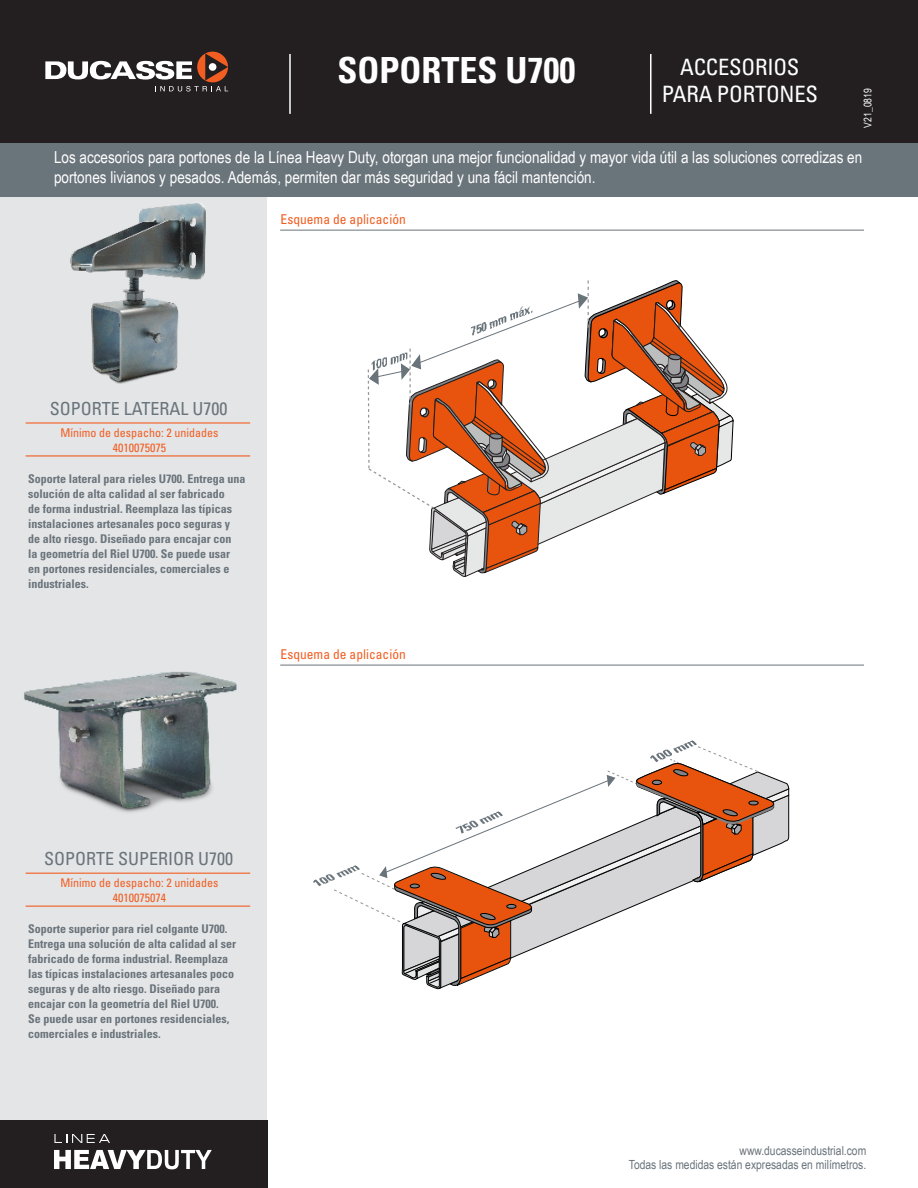
<style>
.page{position:relative;width:918px;height:1188px;background:#fff}
.page>*{position:absolute;margin:0;border:0;box-sizing:border-box;transform-origin:0 0}
.t1{font:700 condensed 36px "Univers";color:#fff}
.t2{font:condensed 22.5px "Univers";letter-spacing:-.01em;color:#fff}
.t3{font:condensed 18px "Univers";color:#6a747b}
.t4{font:16.5px/19.8px "Arial Narrow";color:#fff}
.t5{font:condensed 13.5px "Univers";color:#f25d21}
.t6{font:12.6px/14px "Arial Narrow";color:#6a747b;text-align:right}
.t7{font:700 condensed 12px/15px "Univers";color:#6a747b}
.t8{font:condensed 12px "Univers";color:#f25d21}
.t9{font:10.5px "Arial Narrow";color:#fff}
</style>
<div class="page">
<div style="left:1px;top:138px;width:266px;height:996px;background:#e4e5e7"></div>
<div style="left:0;top:1120px;width:268px;height:68px;background:#231f20"></div>
<div style="left:0;top:0;width:918px;height:144px;background:#231f20"></div>
<hr style="left:289px;top:54px;width:2px;height:60px;background:#fff">
<hr style="left:650px;top:54px;width:2px;height:60px;background:#fff">
<div style="left:0;top:144px;width:918px;height:53px;background:#6a747b"></div>
<svg style="left:45px;top:52px;width:183px;height:39px"></svg>
<svg style="left:54px;top:1134px;width:56px;height:9px"></svg>
<svg style="left:54px;top:1150px;width:158px;height:19px"></svg>
<hr style="left:26px;top:422px;width:224px;height:2px;background:#f25d21">
<hr style="left:26px;top:455px;width:224px;height:2px;background:#f25d21">
<hr style="left:26px;top:873px;width:224px;height:1px;background:#f25d21">
<hr style="left:26px;top:906px;width:224px;height:1px;background:#f25d21">
<img style="left:0;top:198px;width:206px;height:185px">
<img style="left:0;top:648px;width:237px;height:186px">
<hr style="left:280px;top:230px;width:584px;height:1px;background:#6a747b">
<hr style="left:280px;top:665px;width:584px;height:1px;background:#6a747b">
<svg style="left:367px;top:280px;width:367px;height:297px"></svg>
<img style="left:472px;top:306px;width:61px;height:29px">
<svg style="left:777px;top:779px;width:12px;height:67px"></svg>
<svg style="left:334px;top:746px;width:443px;height:244px"></svg>
<img style="left:313px;top:865px;width:46px;height:22px">
<img style="left:649px;top:741px;width:47px;height:22px">
<p class="t1" style="left:337px;top:48px;width:239px">SOPORTES U700</p>
<p class="t2" style="left:680px;top:53px;width:121px">ACCESORIOS</p>
<p class="t2" style="left:662px;top:80px;width:158px">PARA PORTONES</p>
<p class="t9" style="left:860px;top:128px;width:41px;rotate:-90deg">V21_0819</p>
<h3 class="t4" style="left:54px;top:147px;width:810px">Los accesorios para portones de la Línea Heavy Duty, otorgan una mejor funcionalidad y mayor vida útil a las soluciones corredizas en portones livianos y pesados. Además, permiten dar más seguridad y una fácil mantención.</h3>
<p class="t5" style="left:281px;top:211px;width:127px">Esquema de aplicación</p>
<p class="t3" style="left:50px;top:397px;width:179px">SOPORTE LATERAL U700</p>
<p class="t8" style="left:61px;top:425px;width:159px">Mínimo de despacho: 2 unidades</p>
<p class="t8" style="left:113px;top:440px;width:55px">4010075075</p>
<p class="t7" style="left:28px;top:471px;width:219px">Soporte lateral para rieles U700. Entrega una solución de alta calidad al ser fabricado<br>de forma industrial. Reemplaza las típicas instalaciones artesanales poco seguras y<br>de alto riesgo. Diseñado para encajar con<br>la geometría del Riel U700. Se puede usar<br>en portones residenciales, comerciales e industriales.</p>
<p class="t5" style="left:281px;top:646px;width:127px">Esquema de aplicación</p>
<p class="t3" style="left:44px;top:847px;width:191px">SOPORTE SUPERIOR U700</p>
<p class="t8" style="left:61px;top:875px;width:159px">Mínimo de despacho: 2 unidades</p>
<p class="t8" style="left:113px;top:890px;width:55px">4010075074</p>
<p class="t7" style="left:28px;top:922px;width:209px">Soporte superior para riel colgante U700.<br>Entrega una solución de alta calidad al ser fabricado de forma industrial. Reemplaza las típicas instalaciones artesanales poco seguras y de alto riesgo. Diseñado para encajar con la geometría del Riel U700.<br>Se puede usar en portones residenciales, comerciales e industriales.</p>
<p class="t6" style="left:629px;top:1143px;width:239px">www.ducasseindustrial.com<br>Todas las medidas están expresadas en milímetros.</p>
</div>
